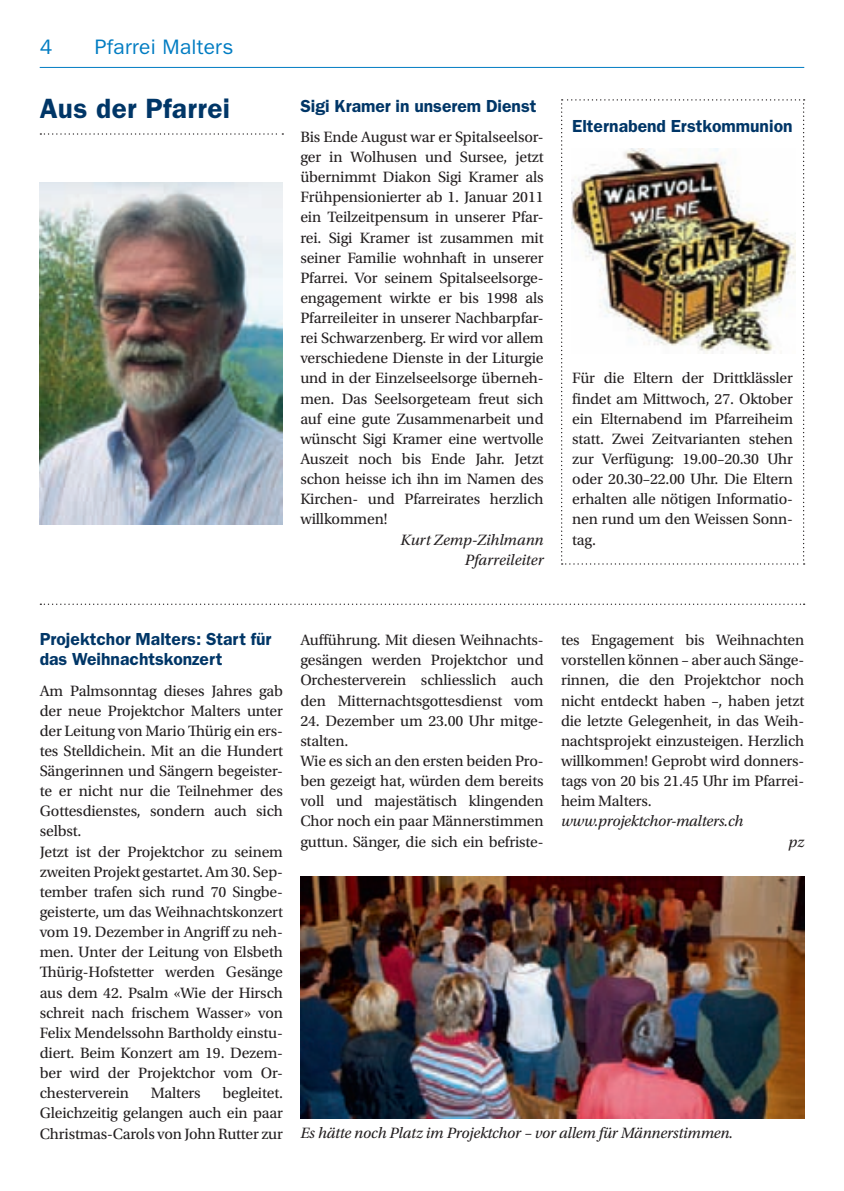
<style>
.page{position:relative;width:844px;height:1191px;background:#fff}
.page>*{position:absolute;margin:0;border:0;box-sizing:border-box;transform-origin:0 0}
.t1{font:600 28px "ITC Franklin Gothic Std";letter-spacing:.01em;color:#003667}
.t2{font:21px "ITC Franklin Gothic Std";letter-spacing:.01em;color:#007cc2}
.t3{font:600 17.5px/20.1px "ITC Franklin Gothic Std";color:#003667}
.t4{font:15.75px/20.1px "Utopia Std";letter-spacing:-.01em;color:#231f20;text-align:justify}
.t5{font:italic 15.75px/20.1px "Utopia Std";letter-spacing:-.01em;color:#231f20;text-align:right}
</style>
<div class="page">
<hr style="left:40px;top:67px;width:764px;height:1px;background:#007cc2">
<svg style="left:40px;top:133px;width:243px;height:2px"></svg>
<svg style="left:561px;top:99px;width:243px;height:465px"></svg>
<img style="left:571px;top:149px;width:224px;height:204px">
<img style="left:40px;top:182px;width:243px;height:342px">
<svg style="left:40px;top:603px;width:764px;height:2px"></svg>
<img style="left:300px;top:876px;width:504px;height:242px">
<h2 class="t2" style="left:40px;top:35px;width:14px">4</h2>
<h2 class="t2" style="left:95px;top:35px;width:140px">Pfarrei Malters</h2>
<h1 class="t1" style="left:40px;top:92px;width:192px">Aus der Pfarrei</h1>
<p class="t3" style="left:300px;top:96px;width:237px">Sigi Kramer in unserem Dienst</p>
<p class="t4" style="left:300px;top:127px;width:245px">Bis Ende August war er Spitalseelsor&shy;ger in Wolhusen und Sursee, jetzt übernimmt Diakon Sigi Kramer als Frühpensionierter ab 1. Januar 2011 ein Teilzeitpensum in unserer Pfar&shy;rei. Sigi Kramer ist zusammen mit seiner Familie wohnhaft in unserer Pfarrei. Vor seinem Spitalseelsorge&shy;engagement wirkte er bis 1998 als Pfarreileiter in unserer Nachbarpfar&shy;rei Schwarzenberg. Er wird vor allem verschiedene Dienste in der Liturgie und in der Einzelseelsorge überneh&shy;men. Das Seelsorgeteam freut sich auf eine gute Zusammenarbeit und wünscht Sigi Kramer eine wertvolle Auszeit noch bis Ende Jahr. Jetzt schon heisse ich ihn im Namen des Kirchen- und Pfarreirates herzlich willkommen!</p>
<p class="t5" style="left:400px;top:529px;width:145px">Kurt Zemp-Zihlmann<br>Pfarreileiter</p>
<p class="t3" style="left:572px;top:116px;width:222px">Elternabend Erstkommunion</p>
<p class="t4" style="left:572px;top:368px;width:222px">Für die Eltern der Drittklässler findet am Mittwoch, 27. Oktober ein Elternabend im Pfarreiheim statt. Zwei Zeitvarianten stehen zur Verfügung: 19.00–20.30 Uhr oder 20.30–22.00 Uhr. Die Eltern erhalten alle nötigen Informatio&shy;nen rund um den Weissen Sonn&shy;tag.</p>
<p class="t3" style="left:40px;top:629px;width:233px">Projektchor Malters: Start für das Weihnachtskonzert</p>
<p class="t4" style="left:40px;top:680px;width:245px;text-align:left">Am Palmsonntag dieses Jahres gab der neue Projektchor Malters unter der Leitung von Mario Thürig ein ers&shy;tes Stelldichein. Mit an die Hundert<br>Sängerinnen und Sängern begeister&shy;te er nicht nur die Teilnehmer des<br>Gottesdienstes, sondern auch sich selbst.<br>Jetzt ist der Projektchor zu seinem zweiten Projekt gestartet. Am 30. Sep&shy;tember trafen sich rund 70 Singbe&shy;geisterte, um das Weihnachtskonzert vom 19. Dezember in Angriff zu neh&shy;men. Unter der Leitung von Elsbeth<br>Thürig-Hofstetter werden Gesänge aus dem 42. Psalm «Wie der Hirsch schreit nach frischem Wasser» von<br>Felix Mendelssohn Bartholdy einstu&shy;diert. Beim Konzert am 19. Dezem&shy;ber wird der Projektchor vom Or&shy;chesterverein</p>
<p class="t4" style="left:40px;top:1083px;width:245px;text-indent:183px">begleitet.<br>Gleichzeitig gelangen auch ein paar Christmas-Carols von John Rutter zur</p>
<p class="t4" style="left:151px;top:1083px;width:51px">Malters</p>
<p class="t4" style="left:300px;top:630px;width:245px">Aufführung. Mit diesen Weihnachts&shy;gesängen werden Projektchor und Orchesterverein schliesslich auch den Mitternachtsgottesdienst vom</p>
<p class="t4" style="left:300px;top:711px;width:245px;text-align:left">24. Dezember um 23.00 Uhr mitge&shy;stalten.<br>Wie es sich an den ersten beiden Pro&shy;ben gezeigt hat, würden dem bereits voll und majestätisch klingenden<br>Chor noch ein paar Männerstimmen guttun. Sänger, die sich ein befriste-</p>
<p class="t4" style="left:561px;top:630px;width:245px">tes Engagement bis Weihnachten vorstellen können – aber auch Sänge&shy;rinnen, die den Projektchor noch nicht entdeckt haben –, haben jetzt die letzte Gelegenheit, in das Weih&shy;nachtsprojekt einzusteigen. Herzlich willkommen! Geprobt wird donners&shy;tags von 20 bis 21.45 Uhr im Pfarrei&shy;heim Malters.</p>
<p class="t5" style="left:561px;top:811px;width:184px">www.projektchor-malters.ch</p>
<p class="t5" style="left:788px;top:831px;width:17px">pz</p>
<p class="t5" style="left:300px;top:1123px;width:434px">Es hätte noch Platz im Projektchor – vor allem für Männerstimmen.</p>
</div>
